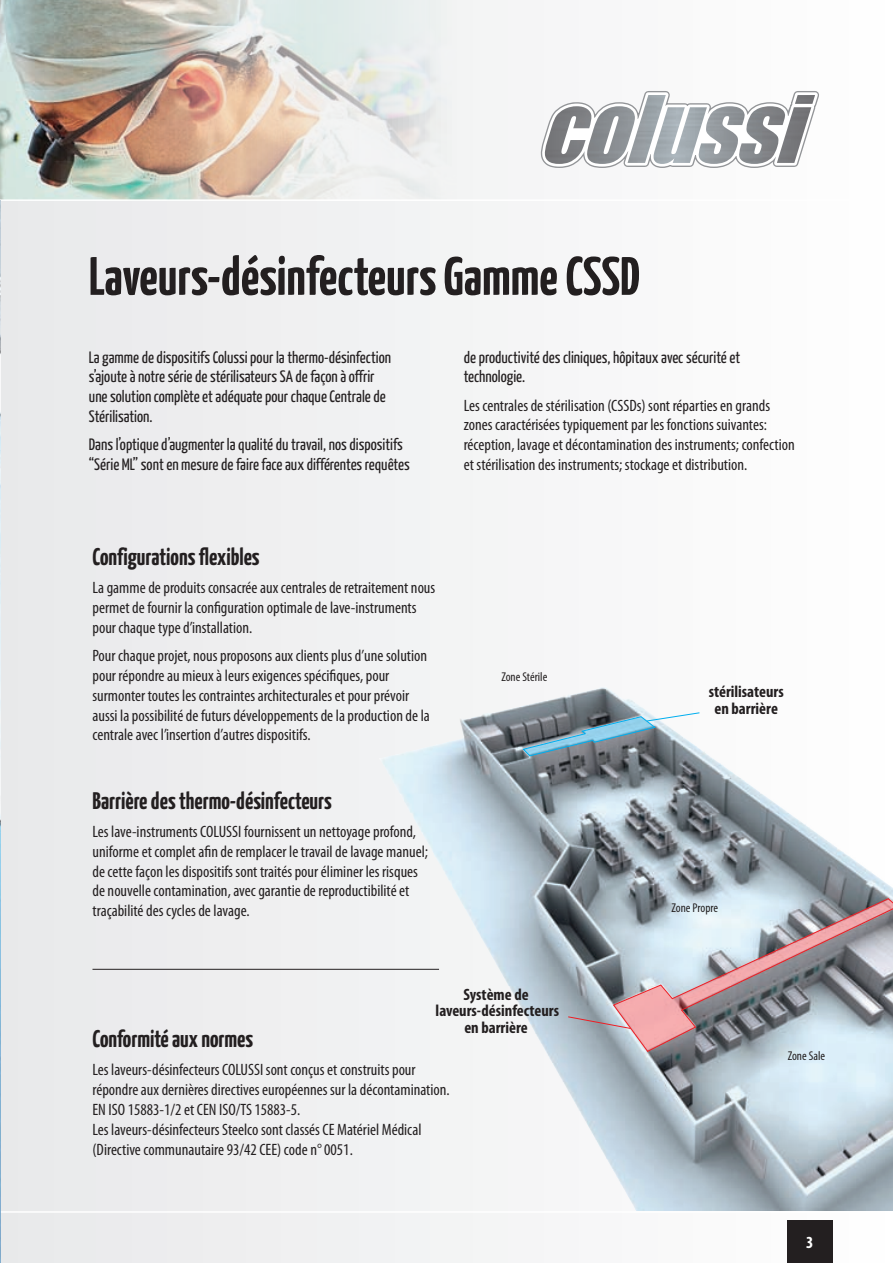
<style>
.page{position:relative;width:893px;height:1263px;background:#fff}
.page>*{position:absolute;margin:0;border:0;box-sizing:border-box;transform-origin:0 0}
.t1{font:700 54px "Yanone Kaffeesatz";color:#231f20}
.t2{font:700 24px "Yanone Kaffeesatz";color:#231f20}
.t3{font:700 condensed 17.1px "Myriad Pro";color:#fff}
.t4{font:condensed 16.5px/19.8px "Myriad Pro";color:#231f20}
.t5{font:16.5px/19.8px "Yanone Kaffeesatz";color:#231f20}
.t6{font:700 condensed 16.5px/16.5px "Myriad Pro";color:#231f20;text-align:center}
.t7{font:condensed 12.75px "Myriad Pro";color:#231f20}
</style>
<div class="page">
<div style="left:1px;top:0;width:507px;height:1263px;background:#eeeeef"></div>
<img style="left:0;top:0;width:485px;height:199px">
<svg style="left:540px;top:90px;width:279px;height:78px"></svg>
<img style="left:545px;top:95px;width:270px;height:69px">
<hr style="left:0;top:199px;width:893px;height:2px;background:#fff">
<hr style="left:0;top:1211px;width:893px;height:2px;background:#fff">
<img style="left:377px;top:659px;width:516px;height:552px">
<img style="left:0;top:201px;width:1px;height:1062px">
<svg style="left:567px;top:898px;width:326px;height:154px"></svg>
<hr style="left:92px;top:969px;width:347px;height:1px;background:#231f20">
<svg style="left:522px;top:712px;width:178px;height:45px"></svg>
<div style="left:787px;top:1220px;width:46px;height:43px;background:#231f20"></div>
<h1 class="t1" style="left:89px;top:243px;width:553px">Laveurs-désinfecteurs Gamme CSSD</h1>
<p class="t5" style="left:89px;top:346px;width:304px">La gamme de dispositifs Colussi pour la thermo-désinfection s’ajoute à notre série de stérilisateurs SA de façon à offrir une solution complète et adéquate pour chaque Centrale de Stérilisation.</p>
<p class="t5" style="left:89px;top:434px;width:322px">Dans l’optique d’augmenter la qualité du travail, nos dispositifs “Série ML” sont en mesure de faire face aux différentes requêtes</p>
<p class="t5" style="left:464px;top:346px;width:278px">de productivité des cliniques, hôpitaux avec sécurité et technologie.</p>
<p class="t4" style="left:464px;top:395px;width:332px">Les centrales de stérilisation (CSSDs) sont réparties en grands zones caractérisées typiquement par les fonctions suivantes: réception, lavage et décontamination des instruments; confection et stérilisation des instruments; stockage et distribution.</p>
<h2 class="t2" style="left:92px;top:542px;width:169px">Configurations flexibles</h2>
<p class="t4" style="left:92px;top:578px;width:344px">La gamme de produits consacrée aux centrales de retraitement nous permet de fournir la configuration optimale de lave-instruments pour chaque type d’installation.</p>
<p class="t4" style="left:92px;top:646px;width:339px">Pour chaque projet, nous proposons aux clients plus d’une solution pour répondre au mieux à leurs exigences spécifiques, pour surmonter toutes les contraintes architecturales et pour prévoir aussi la possibilité de futurs développements de la production de la centrale avec l’insertion d’autres dispositifs.</p>
<h2 class="t2" style="left:92px;top:786px;width:241px">Barrière des thermo-désinfecteurs</h2>
<p class="t4" style="left:92px;top:821px;width:337px">Les lave-instruments COLUSSI fournissent un nettoyage profond, uniforme et complet afin de remplacer le travail de lavage manuel; de cette façon les dispositifs sont traités pour éliminer les risques de nouvelle contamination, avec garantie de reproductibilité et traçabilité des cycles de lavage.</p>
<p class="t7" style="left:501px;top:669px;width:47px">Zone Stérile</p>
<p class="t6" style="left:709px;top:683px;width:76px">stérilisateurs en barrière</p>
<p class="t7" style="left:671px;top:900px;width:48px">Zone Propre</p>
<p class="t6" style="left:436px;top:985px;width:125px">Système de laveurs-désinfecteurs en barrière</p>
<h2 class="t2" style="left:92px;top:1024px;width:162px">Conformité aux normes</h2>
<p class="t4" style="left:92px;top:1060px;width:359px">Les laveurs-désinfecteurs COLUSSI sont conçus et construits pour répondre aux dernières directives européennes sur la décontamination.<br>EN ISO 15883-1/2 et CEN ISO/TS 15883-5.<br>Les laveurs-désinfecteurs Steelco sont classés CE Matériel Médical (Directive communautaire 93/42 CEE) code n° 0051.</p>
<p class="t7" style="left:788px;top:1048px;width:39px">Zone Sale</p>
<p class="t3" style="left:806px;top:1232px;width:9px">3</p>
</div>
